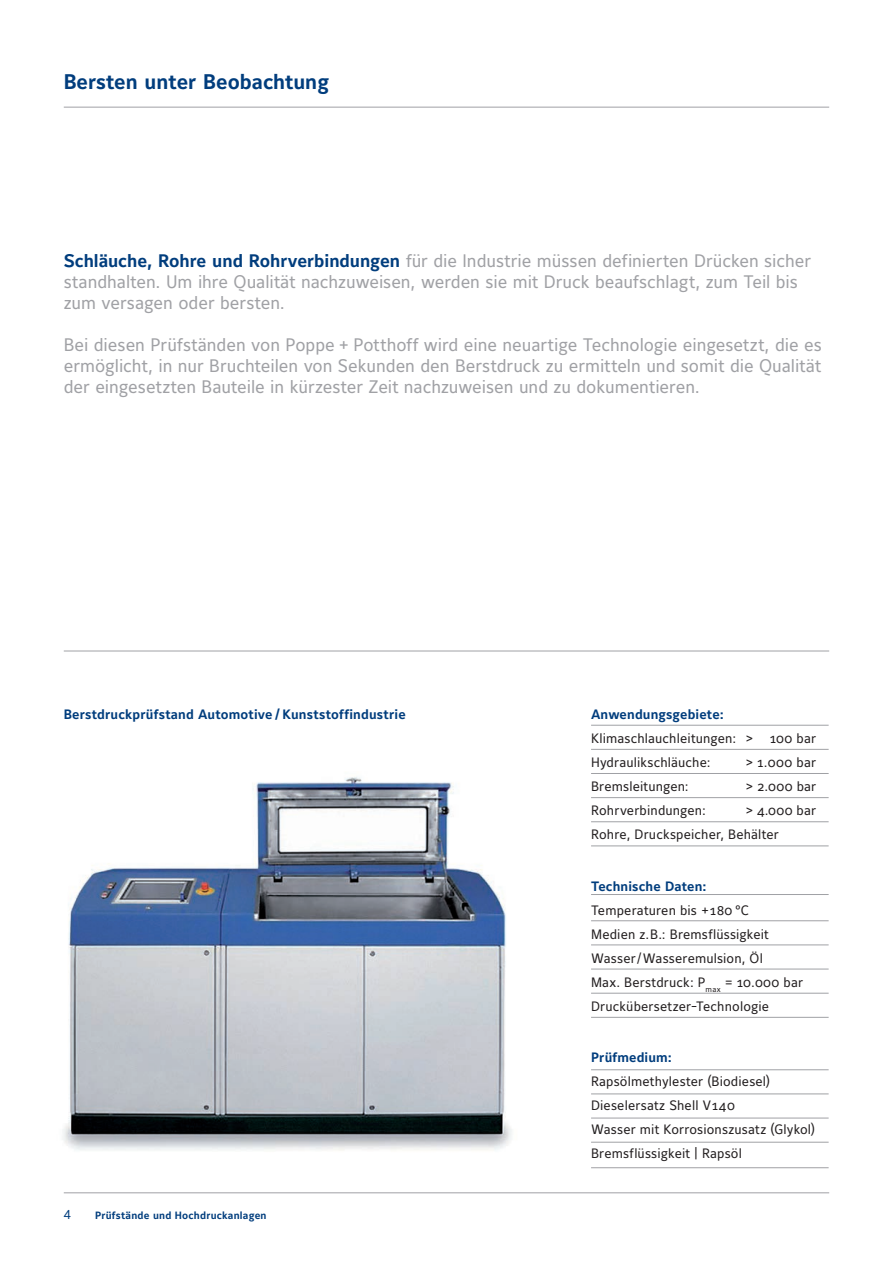
<style>
.page{position:relative;width:893px;height:1263px;background:#fff}
.page>*{position:absolute;margin:0;border:0;box-sizing:border-box;transform-origin:0 0}
.t1{font:700 21px "Maurea";color:#013d7d}
.t2{font:18px/21px "Maurea";letter-spacing:-.005em;color:#a0a1a5}
.t3{font:13.5px/24px "Maurea";letter-spacing:.01em;color:#231f20}
.t4{font:700 13.5px "Maurea";letter-spacing:.01em;color:#013d7d}
.t5{font:12.75px "Maurea Regular Caps Tf";color:#013d7d}
.t6{font:700 10.5px "Maurea";letter-spacing:.02em;color:#013d7d}
.s1{font-weight:700;color:#013d7d}
</style>
<div class="page">
<hr style="left:591px;top:725px;width:238px;height:1px;background:#a0a1a5">
<hr style="left:591px;top:749px;width:238px;height:1px;background:#a0a1a5">
<hr style="left:591px;top:773px;width:238px;height:1px;background:#a0a1a5">
<hr style="left:591px;top:797px;width:238px;height:1px;background:#a0a1a5">
<hr style="left:591px;top:821px;width:238px;height:1px;background:#a0a1a5">
<hr style="left:591px;top:845px;width:238px;height:1px;background:#a0a1a5">
<hr style="left:591px;top:894px;width:238px;height:1px;background:#a0a1a5">
<hr style="left:591px;top:920px;width:238px;height:1px;background:#a0a1a5">
<hr style="left:591px;top:944px;width:238px;height:1px;background:#a0a1a5">
<hr style="left:591px;top:969px;width:238px;height:1px;background:#a0a1a5">
<hr style="left:591px;top:993px;width:238px;height:1px;background:#a0a1a5">
<hr style="left:591px;top:1017px;width:238px;height:1px;background:#a0a1a5">
<img style="left:63px;top:777px;width:449px;height:374px">
<hr style="left:591px;top:1069px;width:238px;height:1px;background:#a0a1a5">
<hr style="left:591px;top:1093px;width:238px;height:1px;background:#a0a1a5">
<hr style="left:591px;top:1118px;width:238px;height:1px;background:#a0a1a5">
<hr style="left:591px;top:1142px;width:238px;height:1px;background:#a0a1a5">
<hr style="left:591px;top:1167px;width:238px;height:1px;background:#a0a1a5">
<hr style="left:64px;top:107px;width:765px;height:1px;background:#a0a1a5">
<hr style="left:64px;top:1192px;width:765px;height:1px;background:#a0a1a5">
<hr style="left:64px;top:651px;width:765px;height:1px;background:#a0a1a5">
<p class="t1" style="left:64px;top:70px;width:267px">Bersten unter Beobachtung</p>
<p class="t2" style="left:64px;top:252px;width:749px"><span class="s1">Schläuche, Rohre und Rohrverbindungen</span> für die Industrie müssen definierten Drücken sicher standhalten. Um ihre Qualität nachzuweisen, werden sie mit Druck beaufschlagt, zum Teil bis zum versagen oder bersten.</p>
<p class="t2" style="left:64px;top:336px;width:760px;text-align:justify">Bei diesen Prüfständen von Poppe + Potthoff wird eine neuartige Technologie eingesetzt, die es ermöglicht, in nur Bruchteilen von Sekunden den Berstdruck zu ermitteln und somit die Qualität der eingesetzten Bauteile in kürzester Zeit nachzuweisen und zu dokumentieren.</p>
<p class="t4" style="left:64px;top:706px;width:343px">Berstdruckprüfstand Automotive / Kunststoffindustrie</p>
<p class="t5" style="left:64px;top:1207px;width:9px">4</p>
<p class="t6" style="left:95px;top:1209px;width:173px">Prüfstände und Hochdruckanlagen</p>
<p class="t4" style="left:591px;top:706px;width:134px">Anwendungsgebiete:</p>
<p class="t3" style="left:591px;top:727px;width:226px">Klimaschlauchleitungen: &gt; 100 bar<br>Hydraulikschläuche:</p>
<p class="t3" style="left:746px;top:751px;width:72px">&gt; 1.000 bar</p>
<p class="t3" style="left:591px;top:775px;width:99px">Bremsleitungen:</p>
<p class="t3" style="left:746px;top:775px;width:72px">&gt; 2.000 bar</p>
<p class="t3" style="left:591px;top:799px;width:116px">Rohrverbindungen:</p>
<p class="t3" style="left:591px;top:799px;width:227px;text-indent:154px">&gt; 4.000 bar<br>Rohre, Druckspeicher, Behälter</p>
<p class="t4" style="left:591px;top:879px;width:117px">Technische Daten:</p>
<p class="t3" style="left:591px;top:899px;width:213px">Temperaturen bis +180 °C<br>Medien z. B.: Bremsflüssigkeit<br>Wasser/Wasseremulsion, Öl<br>Max. Berstdruck: P<sub>max</sub> = 10.000 bar<br>Druckübersetzer-Technologie</p>
<p class="t4" style="left:591px;top:1050px;width:82px">Prüfmedium:</p>
<p class="t3" style="left:591px;top:1070px;width:226px">Rapsölmethylester (Biodiesel)<br>Dieselersatz Shell V140<br>Wasser mit Korrosionszusatz (Glykol)<br>Bremsflüssigkeit | Rapsöl</p>
</div>
